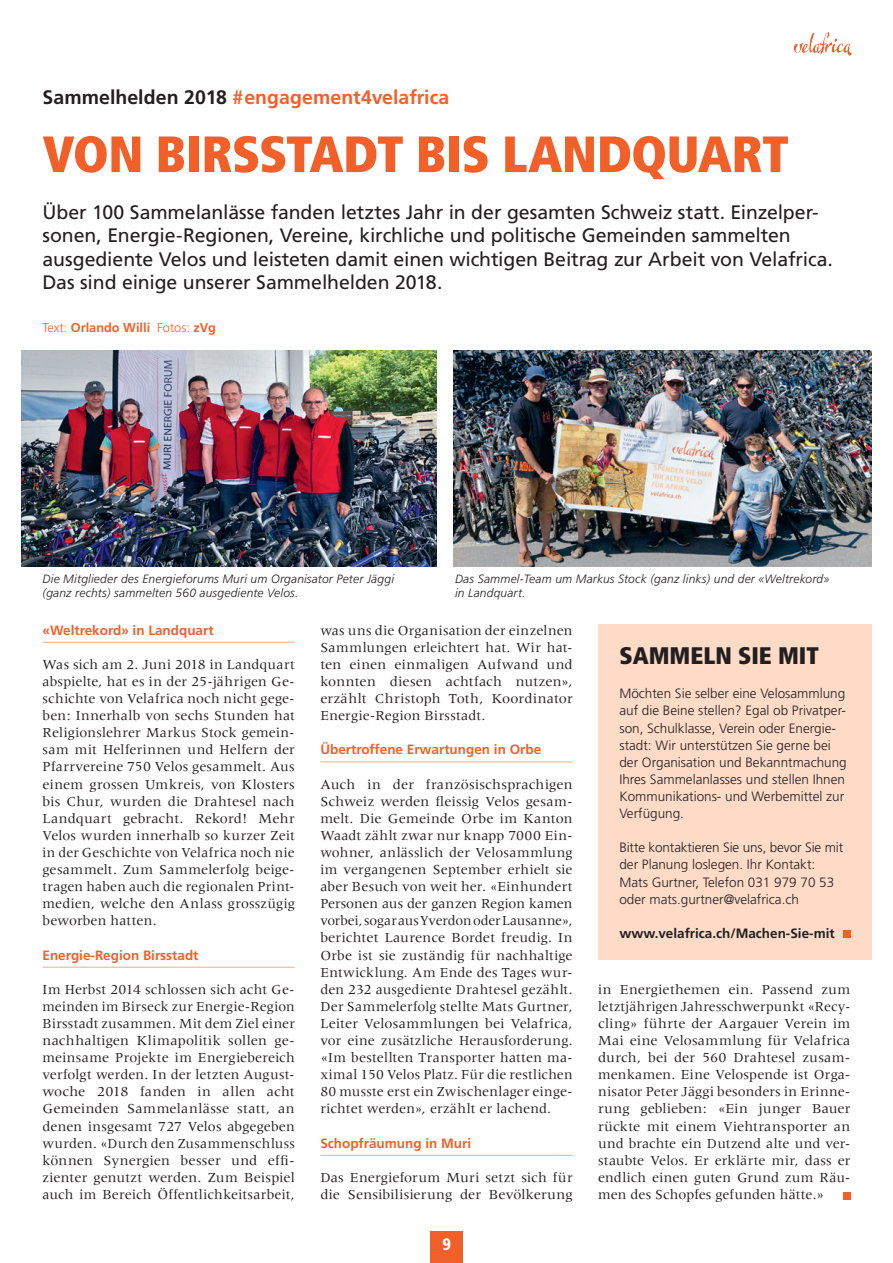
<style>
.page{position:relative;width:893px;height:1263px;background:#fff}
.page>*{position:absolute;margin:0;border:0;box-sizing:border-box;transform-origin:0 0}
.t1{font:900 condensed 51px "Frutiger";letter-spacing:-.01em;color:#f2602a}
.t2{font:900 condensed 24px "Frutiger";color:#231f20}
.t3{font:19.5px/23.4px "Frutiger";letter-spacing:-.005em;color:#231f20}
.t4{font:700 19.5px "Frutiger";letter-spacing:.005em;color:#f2602a}
.t5{font:900 condensed 16.5px "Frutiger";color:#fff}
.t6{font:14.25px/17.1px "Meridien";letter-spacing:.01em;color:#231f20;text-align:justify}
.t7{font:300 13.5px/17.1px "Frutiger";color:#231f20}
.t8{font:700 13.5px "Frutiger";color:#f2602a}
.t9{font:700 13.5px "Frutiger";color:#231f20}
.t10{font:700 12.75px "Frutiger";color:#f2602a}
.t11{font:italic 300 12px/13.5px "Frutiger";letter-spacing:.015em;color:#231f20}
.s1{color:#231f20}
.s2{font-weight:300}
</style>
<div class="page">
<div style="left:430px;top:1232px;width:33px;height:31px;background:#f2602a"></div>
<svg style="left:793px;top:32px;width:59px;height:24px"></svg>
<hr style="left:43px;top:642px;width:252px;height:1px;background:#f8ac84">
<hr style="left:43px;top:967px;width:252px;height:1px;background:#f8ac84">
<hr style="left:320px;top:761px;width:253px;height:1px;background:#f8ac84">
<hr style="left:320px;top:1155px;width:253px;height:1px;background:#f8ac84">
<div style="left:843px;top:1192px;width:7px;height:7px;background:#f2602a"></div>
<div style="left:598px;top:624px;width:274px;height:335px;background:#fddbc7"></div>
<div style="left:843px;top:931px;width:7px;height:7px;background:#f2602a"></div>
<img style="left:21px;top:350px;width:416px;height:216px">
<img style="left:454px;top:350px;width:418px;height:216px">
<h3 class="t4" style="left:43px;top:85px;width:408px"><span class="s1">Sammelhelden 2018</span> #engagement4velafrica</h3>
<h1 class="t1" style="left:43px;top:123px;width:748px">VON BIRSSTADT BIS LANDQUART</h1>
<p class="t3" style="left:43px;top:200px;width:792px">Über 100 Sammelanlässe fanden letztes Jahr in der gesamten Schweiz statt. Einzelper&shy;sonen, Energie-Regionen, Vereine, kirchliche und politische Gemeinden sammelten ausgediente Velos und leisteten damit einen wichtigen Beitrag zur Arbeit von Velafrica.<br>Das sind einige unserer Sammelhelden 2018.</p>
<p class="t10" style="left:43px;top:320px;width:175px"><span class="s2">Text:</span> Orlando Willi <span class="s2">Fotos:</span> zVg</p>
<p class="t11" style="left:43px;top:572px;width:353px">Die Mitglieder des Energieforums Muri um Organisator Peter Jäggi (ganz rechts) sammelten 560 ausgediente Velos.</p>
<p class="t11" style="left:455px;top:572px;width:376px">Das Sammel-Team um Markus Stock (ganz links) und der «Weltrekord» in Landquart.</p>
<p class="t8" style="left:43px;top:622px;width:173px">«Weltrekord» in Landquart</p>
<p class="t6" style="left:43px;top:656px;width:254px">Was sich am 2. Juni 2018 in Landquart abspielte, hat es in der 25-jährigen Ge&shy;schichte von Velafrica noch nicht gege&shy;ben: Innerhalb von sechs Stunden hat Religionslehrer Markus Stock gemein&shy;sam mit Helferinnen und Helfern der Pfarrvereine 750 Velos gesammelt. Aus einem grossen Umkreis, von Klosters bis Chur, wurden die Drahtesel nach Landquart gebracht. Rekord! Mehr Velos wurden innerhalb so kurzer Zeit in der Geschichte von Velafrica noch nie gesammelt. Zum Sammelerfolg beige&shy;tragen haben auch die regionalen Print&shy;medien, welche den Anlass grosszügig beworben hatten.</p>
<p class="t8" style="left:43px;top:947px;width:158px">Energie-Region Birsstadt</p>
<p class="t6" style="left:43px;top:980px;width:254px;text-align:left">Im Herbst 2014 schlossen sich acht Ge&shy;meinden im Birseck zur Energie-Region Birsstadt zusammen. Mit dem Ziel einer nachhaltigen Klimapolitik sollen ge&shy;meinsame Projekte im Energiebereich verfolgt werden. In der letzten August&shy;woche 2018 fanden in allen acht Gemeinden Sammelanlässe statt, an denen insgesamt 727 Velos abgegeben wurden. «Durch den Zusammenschluss können Synergien besser und effi&shy;zienter genutzt werden. Zum Beispiel auch im Bereich Öffentlichkeitsarbeit,</p>
<p class="t6" style="left:320px;top:621px;width:254px">was uns die Organisation der einzelnen Sammlungen erleichtert hat. Wir hat&shy;ten einen einmaligen Aufwand und konnten diesen achtfach nutzen», erzählt Christoph Toth, Koordinator Energie-Region Birsstadt.</p>
<p class="t8" style="left:320px;top:742px;width:222px">Übertroffene Erwartungen in Orbe</p>
<p class="t6" style="left:320px;top:775px;width:254px">Auch in der französischsprachigen Schweiz werden fleissig Velos gesam&shy;melt. Die Gemeinde Orbe im Kanton Waadt zählt zwar nur knapp 7000 Ein&shy;wohner, anlässlich der Velosammlung im vergangenen September erhielt sie aber Besuch von weit her. «Einhundert Personen aus der ganzen Region kamen vorbei, sogar aus Yverdon oder Lausanne», berichtet Laurence Bordet freudig. In Orbe ist sie zuständig für nachhaltige Entwicklung. Am Ende des Tages wur&shy;den 232 ausgediente Drahtesel gezählt.<br>Der Sammelerfolg stellte Mats Gurtner, Leiter Velosammlungen bei Velafrica, vor eine zusätzliche Herausforderung. «Im bestellten Transporter hatten ma&shy;ximal 150 Velos Platz. Für die restlichen 80 musste erst ein Zwischenlager einge&shy;richtet werden», erzählt er lachend.</p>
<p class="t8" style="left:320px;top:1135px;width:152px">Schopfräumung in Muri</p>
<p class="t6" style="left:320px;top:1169px;width:254px">Das Energieforum Muri setzt sich für die Sensibilisierung der Bevölkerung</p>
<p class="t5" style="left:442px;top:1234px;width:10px">9</p>
<h2 class="t2" style="left:619px;top:641px;width:201px">SAMMELN SIE MIT</h2>
<p class="t7" style="left:619px;top:685px;width:229px">Möchten Sie selber eine Velosammlung auf die Beine stellen? Egal ob Privatper&shy;son, Schulklasse, Verein oder Energie&shy;stadt: Wir unterstützen Sie gerne bei der Organisation und Bekanntmachung Ihres Sammelanlasses und stellen Ihnen Kommunikations- und Werbemittel zur Verfügung.</p>
<p class="t7" style="left:619px;top:839px;width:225px">Bitte kontaktieren Sie uns, bevor Sie mit der Planung loslegen. Ihr Kontakt:<br>Mats Gurtner, Telefon 031 979 70 53 oder mats.gurtner@velafrica.ch</p>
<p class="t9" style="left:619px;top:925px;width:217px">www.velafrica.ch/Machen-Sie-mit</p>
<p class="t6" style="left:598px;top:980px;width:254px">in Energiethemen ein. Passend zum letztjährigen Jahresschwerpunkt «Recy&shy;cling» führte der Aargauer Verein im Mai eine Velosammlung für Velafrica durch, bei der 560 Drahtesel zusam&shy;menkamen. Eine Velospende ist Orga&shy;nisator Peter Jäggi besonders in Erinne&shy;rung geblieben: «Ein junger Bauer rückte mit einem Viehtransporter an und brachte ein Dutzend alte und ver&shy;staubte Velos. Er erklärte mir, dass er endlich einen guten Grund zum Räu&shy;men des Schopfes gefunden hätte.»</p>
</div>
